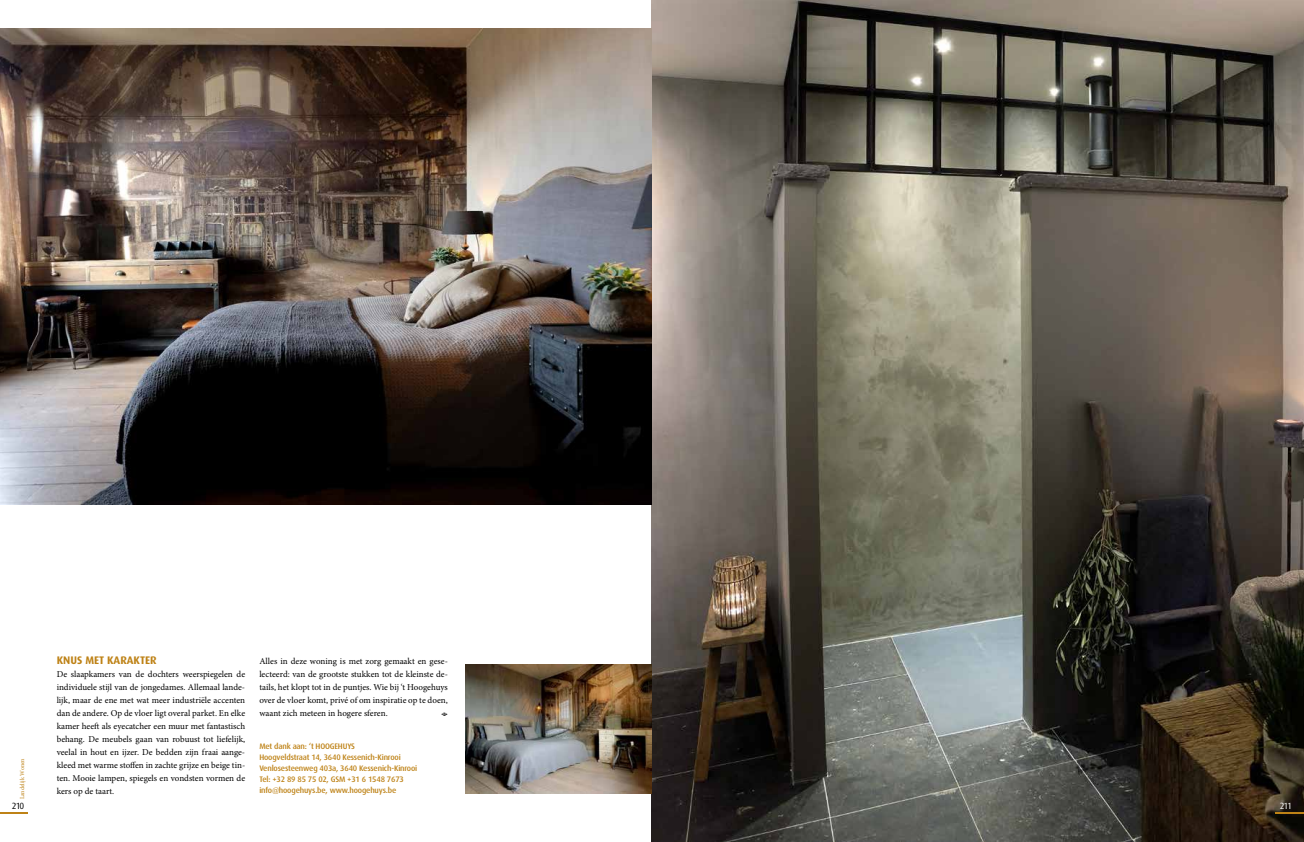
<style>
.page{position:relative;width:1304px;height:842px;background:#fff}
.page>*{position:absolute;margin:0;border:0;box-sizing:border-box;transform-origin:0 0}
.t1{font:700 11px "Dax";color:#be8216}
.t2{font:9px/13px "Minion Pro";letter-spacing:-.005em;color:#000;text-align:justify}
.t3{font:9px "Dax";color:#000}
.t4{font:9px "Dax";color:#fff}
.t5{font:500 8px/11px "Dax";letter-spacing:-.02em;color:#be8216}
.t6{font:6px "Minion Pro";letter-spacing:-.005em;color:#be8216}
</style>
<div class="page">
<hr style="left:0;top:812px;width:28px;height:2px;background:#be8216">
<img style="left:652px;top:0;width:652px;height:842px">
<hr style="left:1276px;top:812px;width:28px;height:2px;background:#be8216">
<img style="left:0;top:28px;width:652px;height:477px">
<img style="left:466px;top:664px;width:186px;height:130px">
<p class="t6" style="left:18px;top:799px;width:43px;rotate:-90deg">Landelijk Wonen</p>
<p class="t3" style="left:12px;top:801px;width:14px">210</p>
<p class="t1" style="left:57px;top:654px;width:102px">KNUS MET KARAKTER</p>
<p class="t2" style="left:57px;top:667px;width:190px">De slaapkamers van de dochters weerspiegelen de individuele stijl van de jongedames. Allemaal lande&shy;lijk, maar de ene met wat meer industriële accenten dan de andere. Op de vloer ligt overal parket. En elke kamer heeft als eyecatcher een muur met fantastisch behang. De meubels gaan van robuust tot liefelijk, veelal in hout en ijzer. De bedden zijn fraai aange&shy;kleed met warme stoffen in zachte grijze en beige tin&shy;ten. Mooie lampen, spiegels en vondsten vormen de kers op de taart.</p>
<p class="t2" style="left:259px;top:654px;width:190px">Alles in deze woning is met zorg gemaakt en gese&shy;lecteerd: van de grootste stukken tot de kleinste de&shy;tails, het klopt tot in de puntjes. Wie bij ‘t Hoogehuys over de vloer komt, privé of om inspiratie op te doen, waant zich meteen in hogere sferen.</p>
<p class="t5" style="left:259px;top:741px;width:159px">Met dank aan: ‘t HOOGEHUYS<br>Hoogveldstraat 14, 3640 Kessenich-Kinrooi Venlosesteenweg 403a, 3640 Kessenich-Kinrooi Tel: +32 89 85 75 02, GSM +31 6 1548 7673 info@hoogehuys.be, www.hoogehuys.be</p>
<p class="t4" style="left:1280px;top:801px;width:14px">211</p>
</div>
